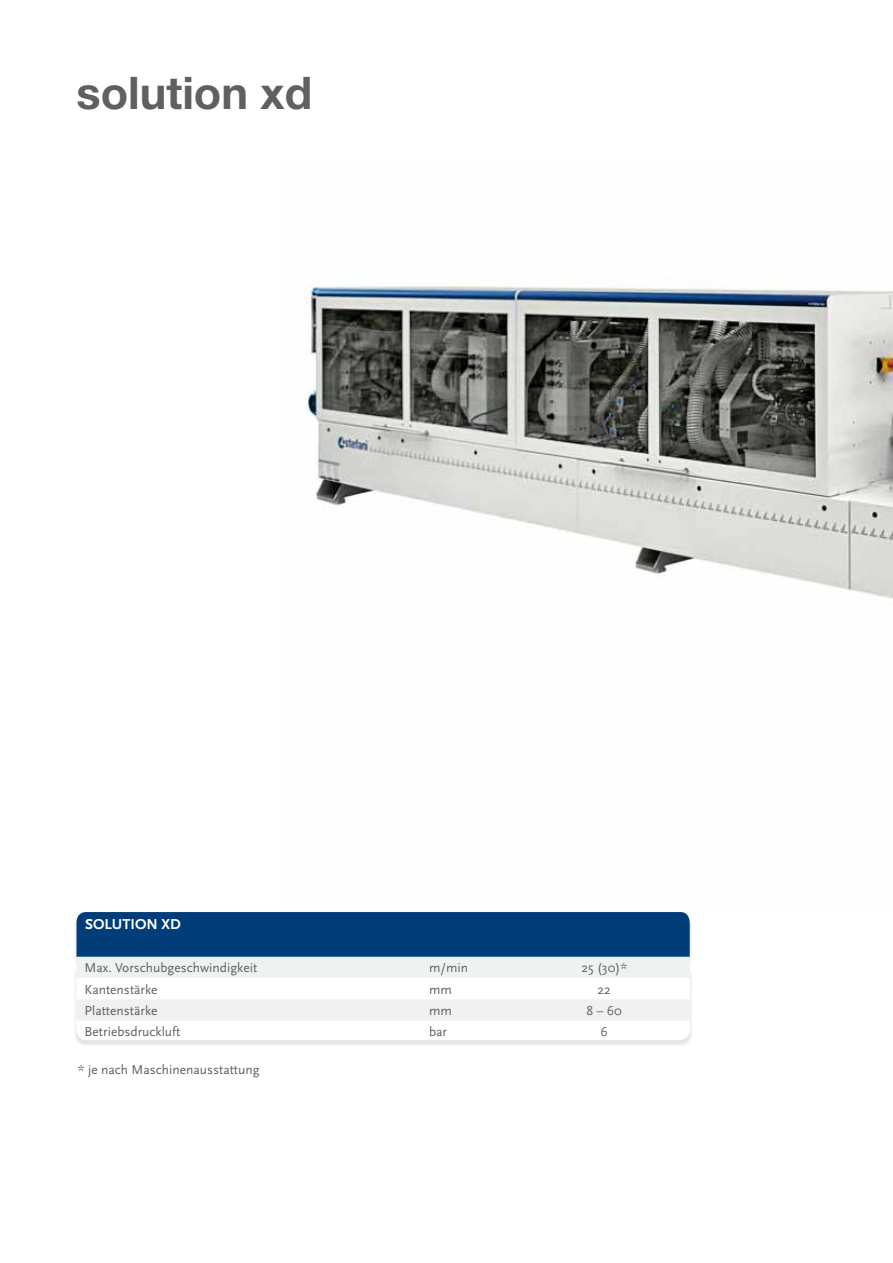
<style>
.page{position:relative;width:893px;height:1263px;background:#fff}
.page>*{position:absolute;margin:0;border:0;box-sizing:border-box;transform-origin:0 0}
.t1{font:700 45px "Helvetica Neue LT Std";color:#5f6062}
.t2{font:700 15px "Scala Sans";color:#fff}
.t3{font:13.5px "Scala Sans";color:#5f6062}
</style>
<div class="page">
<img style="left:306px;top:279px;width:587px;height:320px">
<svg style="left:77px;top:912px;width:613px;height:66px"></svg>
<div style="left:77px;top:999px;width:613px;height:21px;background:#f0f1f1"></div>
<h1 class="t1" style="left:77px;top:77px;width:237px">solution xd</h1>
<p class="t2" style="left:85px;top:918px;width:97px">SOLUTION XD</p>
<p class="t3" style="left:85px;top:961px;width:174px">Max. Vorschubgeschwindigkeit</p>
<p class="t3" style="left:429px;top:961px;width:41px">m/min</p>
<p class="t3" style="left:581px;top:961px;width:47px">25 (30)*</p>
<p class="t3" style="left:85px;top:982px;width:74px">Kantenstärke</p>
<p class="t3" style="left:429px;top:982px;width:24px">mm</p>
<p class="t3" style="left:598px;top:982px;width:15px">22</p>
<p class="t3" style="left:85px;top:1004px;width:74px">Plattenstärke</p>
<p class="t3" style="left:429px;top:1004px;width:24px">mm</p>
<p class="t3" style="left:587px;top:1004px;width:37px">8 – 60</p>
<p class="t3" style="left:85px;top:1025px;width:97px">Betriebsdruckluft</p>
<p class="t3" style="left:429px;top:1025px;width:20px">bar</p>
<p class="t3" style="left:601px;top:1025px;width:9px">6</p>
<p class="t3" style="left:78px;top:1063px;width:183px">* je nach Maschinenausstattung</p>
</div>
